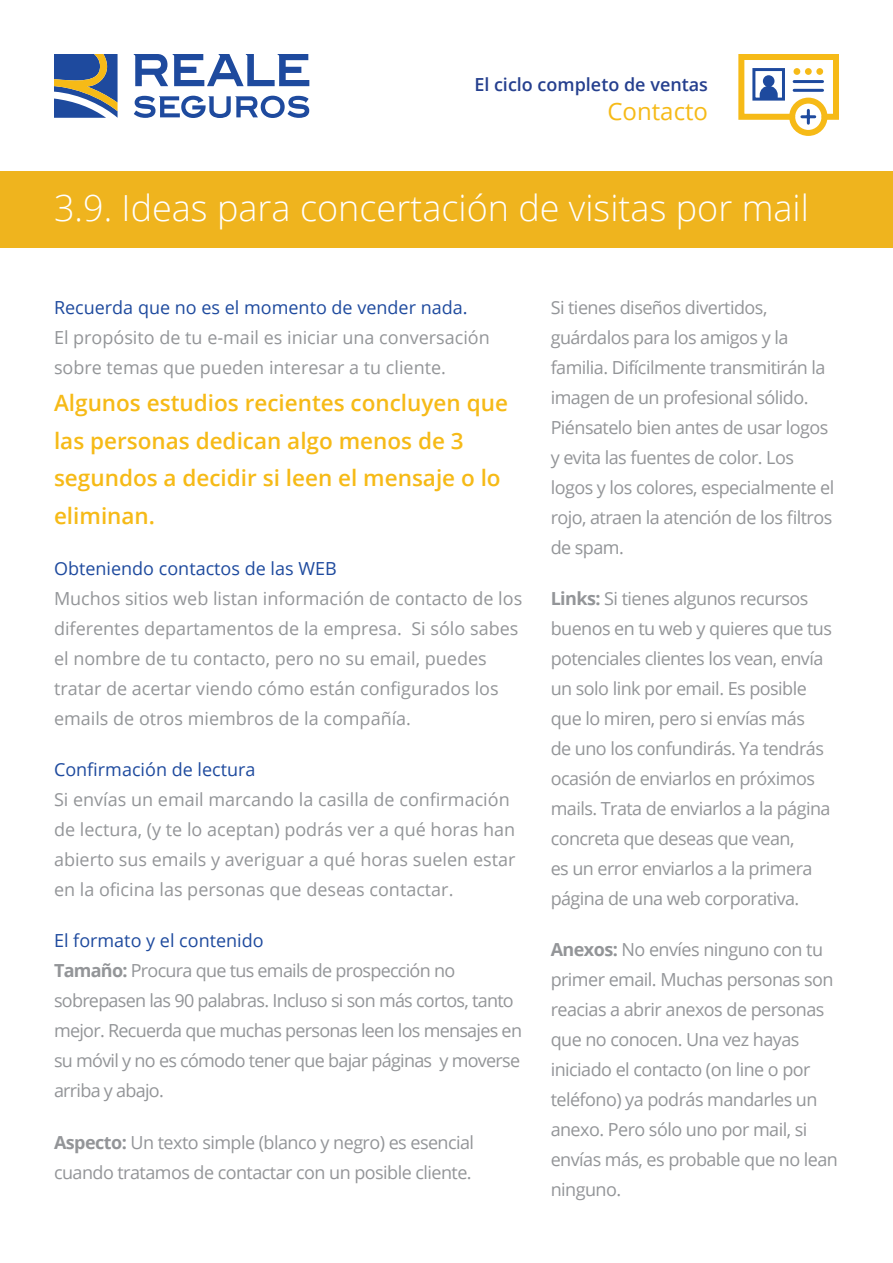
<style>
.page{position:relative;width:893px;height:1263px;background:#fff}
.page>*{position:absolute;margin:0;border:0;box-sizing:border-box;transform-origin:0 0}
.t1{font:300 36px "Open Sans";color:#fff}
.t2{font:24px "Open Sans";color:#f6ba17}
.t3{font:600 22.5px/37.5px "Open Sans";color:#f6ba17}
.t4{font:18px/30px "Open Sans";letter-spacing:-.03em;color:#939598}
.t5{font:18px/30px "Open Sans";color:#939598}
.t6{font:600 18px "Open Sans";color:#253f8e}
.s1{color:#1e4a9e}
.s2{font-weight:700}
</style>
<div class="page">
<div style="left:0;top:171px;width:893px;height:77px;background:#efb41e"></div>
<svg style="left:134px;top:54px;width:175px;height:32px"></svg>
<svg style="left:54px;top:54px;width:64px;height:64px;background:#65778f"></svg>
<svg style="left:134px;top:96px;width:175px;height:22px"></svg>
<div style="left:789px;top:98px;width:38px;height:38px;border:6px solid #f6ba17;border-radius:50%"></div>
<svg style="left:738px;top:54px;width:101px;height:69px"></svg>
<p class="t6" style="left:474px;top:72px;width:235px">El ciclo completo de ventas</p>
<p class="t2" style="left:607px;top:94px;width:102px">Contacto</p>
<p class="t1" style="left:54px;top:183px;width:756px">3.9. Ideas para concertación de visitas por mail</p>
<p class="t5" style="left:54px;top:292px;width:437px"><span class="s1">Recuerda que no es el momento de vender nada.<br></span>El propósito de tu e-mail es iniciar una conversación sobre temas que pueden interesar a tu cliente.</p>
<p class="t3" style="left:54px;top:384px;width:455px">Algunos estudios recientes concluyen que las personas dedican algo menos de 3 segundos a decidir si leen el mensaje o lo eliminan.</p>
<p class="t5" style="left:54px;top:553px;width:470px"><span class="s1">Obteniendo contactos de las WEB<br></span>Muchos sitios web listan información de contacto de los diferentes departamentos de la empresa. Si sólo sabes el nombre de tu contacto, pero no su email, puedes tratar de acertar viendo cómo están configurados los emails de otros miembros de la compañía.</p>
<p class="t5" style="left:54px;top:754px;width:463px"><span class="s1">Confirmación de lectura<br></span>Si envías un email marcando la casilla de confirmación de lectura, (y te lo aceptan) podrás ver a qué horas han abierto sus emails y averiguar a qué horas suelen estar en la oficina las personas que deseas contactar.</p>
<p class="t4" style="left:54px;top:925px;width:470px"><span class="s1">El formato y el contenido<br></span><span class="s2">Tamaño:</span> Procura que tus emails de prospección no sobrepasen las 90 palabras. Incluso si son más cortos, tanto mejor. Recuerda que muchas personas leen los mensajes en su móvil y no es cómodo tener que bajar páginas y moverse arriba y abajo.</p>
<p class="t4" style="left:54px;top:1127px;width:422px"><span class="s2">Aspecto:</span> Un texto simple (blanco y negro) es esencial cuando tratamos de contactar con un posible cliente.</p>
<p class="t4" style="left:551px;top:292px;width:285px">Si tienes diseños divertidos, guárdalos para los amigos y la familia. Difícilmente transmitirán la imagen de un profesional sólido.<br>Piénsatelo bien antes de usar logos y evita las fuentes de color. Los logos y los colores, especialmente el rojo, atraen la atención de los filtros de spam.</p>
<p class="t4" style="left:551px;top:583px;width:283px"><span class="s2">Links:</span> Si tienes algunos recursos buenos en tu web y quieres que tus potenciales clientes los vean, envía un solo link por email. Es posible que lo miren, pero si envías más<br>de uno los confundirás. Ya tendrás ocasión de enviarlos en próximos mails. Trata de enviarlos a la página concreta que deseas que vean,<br>es un error enviarlos a la primera página de una web corporativa.</p>
<p class="t4" style="left:551px;top:934px;width:289px"><span class="s2">Anexos:</span> No envíes ninguno con tu primer email. Muchas personas son reacias a abrir anexos de personas que no conocen. Una vez hayas iniciado el contacto (on line o por teléfono) ya podrás mandarles un anexo. Pero sólo uno por mail, si envías más, es probable que no lean ninguno.</p>
</div>
